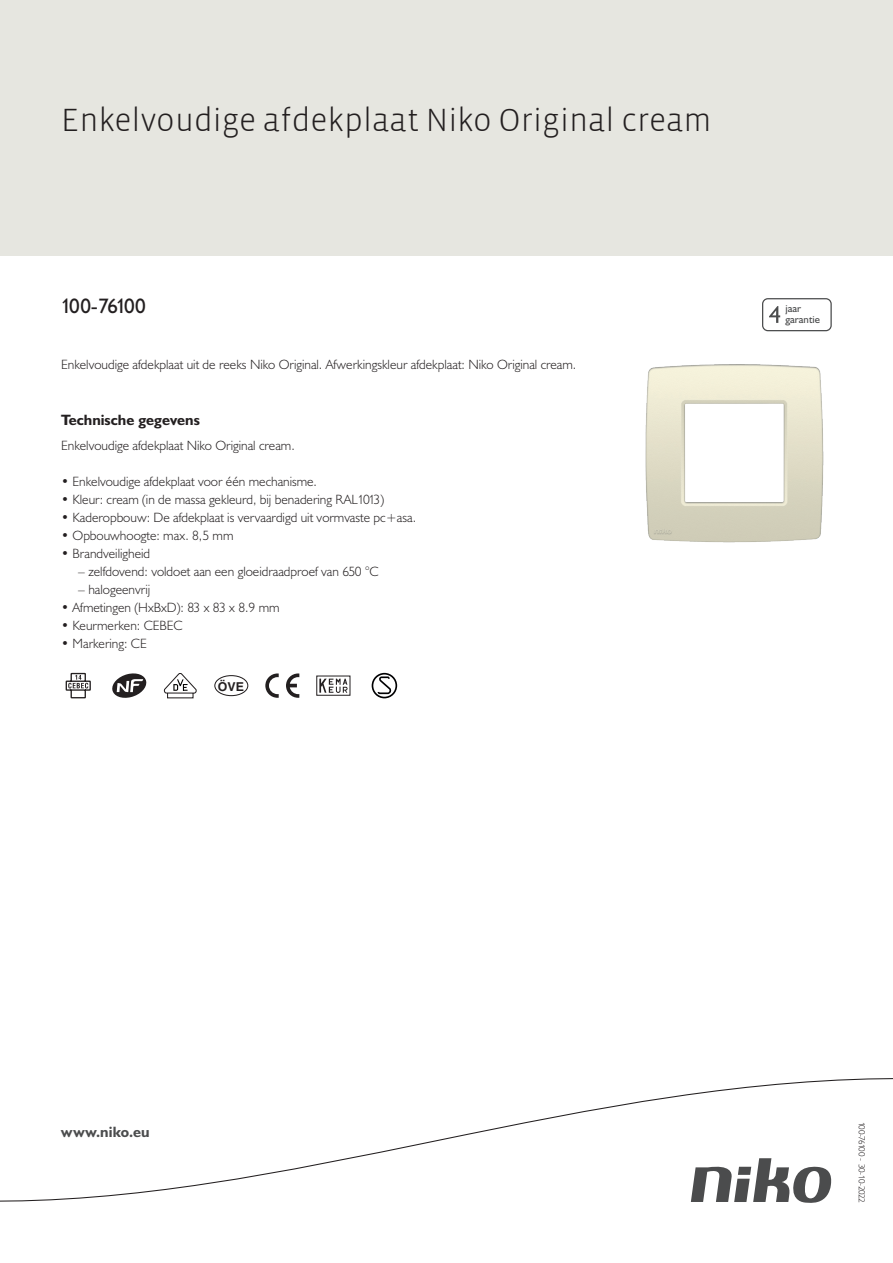
<style>
.page{position:relative;width:893px;height:1263px;background:#fff}
.page>*{position:absolute;margin:0;border:0;box-sizing:border-box;transform-origin:0 0}
.Title_datasheets{font:300 33px "Vista Sans";color:#231f20}
.Article_number{font:21px "Humanist 521 BT";letter-spacing:-.075em;color:#231f20}
.Titles_parts{font:700 15px "Humanist 521 BT";color:#231f20}
.titel_afbeelding{font:700 15px "Humanist 521 BT";letter-spacing:.005em;color:#4b4c4d}
.USP_Bullets{font:300 13.5px "Humanist 521 BT";color:#231f20}
.Platte_tekst_CAB{font:300 13.5px "Humanist 521 BT";color:#231f20}
.USP_Bullets_level_2{font:300 13.5px "Humanist 521 BT";color:#231f20}
.t1{font:700 12.3px "Helvetica";color:#231f20}
.t2{font:10.8px/10.8px "Humanist 521 BT";color:#4b4c4d}
.Revision{font:300 9px "Humanist 521 BT";letter-spacing:-.05em;color:#231f20}
</style>
<div class="page">
<div style="left:0;top:0;width:893px;height:255px;background:#e6e6e0"></div>
<svg style="left:66px;top:673px;width:25px;height:25px"></svg>
<svg style="left:112px;top:673px;width:34px;height:25px"></svg>
<svg style="left:164px;top:673px;width:33px;height:25px"></svg>
<div style="left:214px;top:675px;width:34px;height:21px;border:1px solid #231f20;border-radius:50%"></div>
<svg style="left:286px;top:673px;width:13px;height:25px"></svg>
<svg style="left:265px;top:673px;width:14px;height:25px"></svg>
<svg style="left:319px;top:679px;width:29px;height:14px"></svg>
<div style="left:316px;top:676px;width:34px;height:20px;border:1px solid #231f20"></div>
<svg style="left:372px;top:673px;width:25px;height:25px"></svg>
<svg style="left:762px;top:298px;width:70px;height:33px"></svg>
<svg style="left:0;top:1078px;width:893px;height:125px"></svg>
<img style="left:645px;top:364px;width:179px;height:179px">
<p class="Title_datasheets" style="left:61px;top:100px;width:652px">Enkelvoudige afdekplaat Niko Original cream</p>
<p class="Article_number" style="left:61px;top:293px;width:86px">100-76100</p>
<p class="t2" style="left:785px;top:303px;width:36px">jaar garantie</p>
<p class="Platte_tekst_CAB" style="left:61px;top:356px;width:517px">Enkelvoudige afdekplaat uit de reeks Niko Original. Afwerkingskleur afdekplaat: Niko Original cream.</p>
<p class="Titles_parts" style="left:61px;top:411px;width:140px">Technische gegevens</p>
<p class="Platte_tekst_CAB" style="left:61px;top:437px;width:235px">Enkelvoudige afdekplaat Niko Original cream.</p>
<p class="USP_Bullets" style="left:61px;top:473px;width:257px">• Enkelvoudige afdekplaat voor één mechanisme.</p>
<p class="USP_Bullets" style="left:61px;top:491px;width:324px">• Kleur: cream (in de massa gekleurd, bij benadering RAL1013)</p>
<p class="USP_Bullets" style="left:61px;top:509px;width:356px">• Kaderopbouw: De afdekplaat is vervaardigd uit vormvaste pc+asa.</p>
<p class="USP_Bullets" style="left:61px;top:527px;width:174px">• Opbouwhoogte: max. 8,5 mm</p>
<p class="USP_Bullets" style="left:61px;top:545px;width:91px">• Brandveiligheid</p>
<p class="USP_Bullets_level_2" style="left:78px;top:563px;width:302px">– zelfdovend: voldoet aan een gloeidraadproef van 650 °C</p>
<p class="USP_Bullets_level_2" style="left:78px;top:581px;width:73px">– halogeenvrij</p>
<p class="USP_Bullets" style="left:61px;top:599px;width:220px">• Afmetingen (HxBxD): 83 x 83 x 8.9 mm</p>
<p class="USP_Bullets" style="left:61px;top:617px;width:123px">• Keurmerken: CEBEC</p>
<p class="USP_Bullets" style="left:61px;top:635px;width:87px">• Markering: CE</p>
<p class="t1" style="left:218px;top:679px;width:28px">ÖVE</p>
<p class="titel_afbeelding" style="left:61px;top:1122px;width:90px">www.niko.eu</p>
<p class="Revision" style="left:868px;top:1121px;width:83px;rotate:90deg">100-76100 - 30-10-2022</p>
</div>
